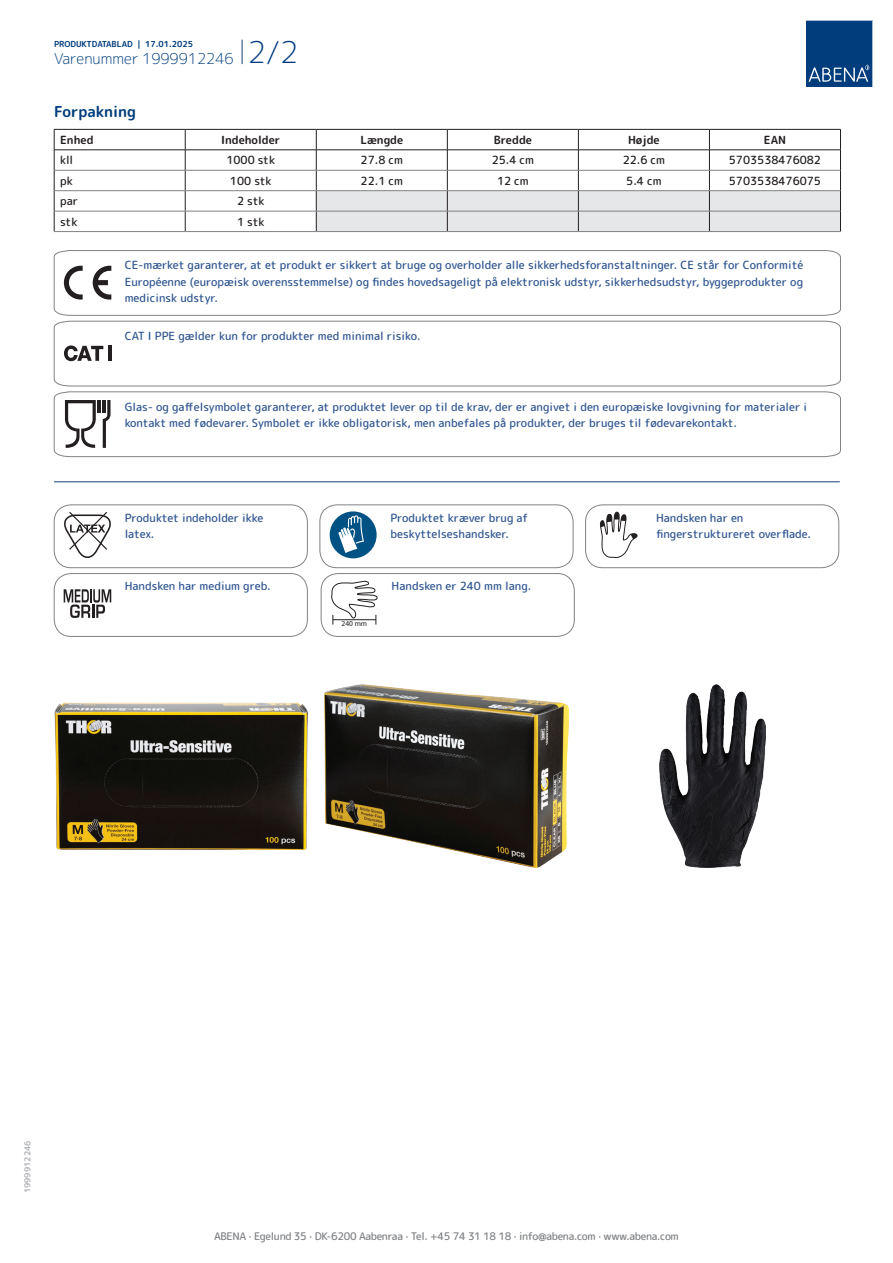
<style>
.page{position:relative;width:893px;height:1263px;background:#fff}
.page>*{position:absolute;margin:0;border:0;box-sizing:border-box;transform-origin:0 0}
.t1{font:300 15px "Rounded Mplus 1 c";color:#013d7d}
.t2{font:700 15px "Rounded Mplus 1 c";color:#013d7d}
.t3{font:500 11.25px/16.5px "Rounded Mplus 1 c";color:#305691}
.t4{font:500 11.25px "Rounded Mplus 1 c";color:#231f20}
.t5{font:700 11.25px "Rounded Mplus 1 c";color:#231f20}
.t6{font:500 10.5px "Rounded Mplus 1 c";letter-spacing:-.03em;color:#808285}
.t7{font:700 8.25px "Rounded Mplus 1 c";color:#013d7d}
.t8{font:700 8.25px "Rounded Mplus 1 c";color:#b2b3b7}
.t9{font:7.5px "Myriad Pro";color:#231f20}
.s1{font-size:30px}
</style>
<div class="page">
<svg style="left:242px;top:40px;width:1px;height:24px"></svg>
<svg style="left:806px;top:20px;width:67px;height:67px;background:#144b86"></svg>
<hr style="left:54px;top:129px;width:131px;height:1px;background:#231f20">
<hr style="left:185px;top:129px;width:131px;height:1px;background:#231f20">
<hr style="left:316px;top:129px;width:131px;height:1px;background:#231f20">
<hr style="left:447px;top:129px;width:131px;height:1px;background:#231f20">
<hr style="left:578px;top:129px;width:131px;height:1px;background:#231f20">
<hr style="left:709px;top:129px;width:132px;height:1px;background:#231f20">
<hr style="left:54px;top:150px;width:131px;height:1px;background:#231f20">
<hr style="left:185px;top:150px;width:131px;height:1px;background:#231f20">
<svg style="left:54px;top:130px;width:1px;height:101px"></svg>
<svg style="left:185px;top:130px;width:1px;height:101px"></svg>
<svg style="left:316px;top:130px;width:525px;height:101px"></svg>
<hr style="left:54px;top:170px;width:131px;height:1px;background:#808285">
<hr style="left:185px;top:170px;width:131px;height:1px;background:#808285">
<hr style="left:316px;top:170px;width:131px;height:1px;background:#808285">
<hr style="left:447px;top:170px;width:131px;height:1px;background:#808285">
<hr style="left:578px;top:170px;width:131px;height:1px;background:#808285">
<hr style="left:709px;top:170px;width:131px;height:1px;background:#808285">
<hr style="left:54px;top:190px;width:131px;height:1px;background:#808285">
<hr style="left:185px;top:190px;width:131px;height:1px;background:#808285">
<hr style="left:316px;top:190px;width:131px;height:1px;background:#808285">
<hr style="left:447px;top:190px;width:131px;height:1px;background:#808285">
<hr style="left:578px;top:190px;width:131px;height:1px;background:#808285">
<hr style="left:709px;top:190px;width:131px;height:1px;background:#808285">
<hr style="left:54px;top:211px;width:131px;height:1px;background:#808285">
<hr style="left:185px;top:211px;width:131px;height:1px;background:#808285">
<hr style="left:316px;top:211px;width:131px;height:1px;background:#808285">
<hr style="left:447px;top:211px;width:131px;height:1px;background:#808285">
<hr style="left:578px;top:211px;width:131px;height:1px;background:#808285">
<hr style="left:709px;top:211px;width:131px;height:1px;background:#808285">
<hr style="left:54px;top:231px;width:131px;height:1px;background:#808285">
<hr style="left:185px;top:231px;width:131px;height:1px;background:#808285">
<hr style="left:316px;top:231px;width:131px;height:1px;background:#808285">
<hr style="left:447px;top:231px;width:131px;height:1px;background:#808285">
<hr style="left:578px;top:231px;width:131px;height:1px;background:#808285">
<hr style="left:709px;top:231px;width:132px;height:1px;background:#808285">
<svg style="left:54px;top:250px;width:787px;height:66px"></svg>
<svg style="left:54px;top:321px;width:787px;height:65px"></svg>
<svg style="left:54px;top:391px;width:787px;height:66px"></svg>
<hr style="left:54px;top:481px;width:785px;height:1px;background:#153f74">
<svg style="left:64px;top:512px;width:47px;height:46px"></svg>
<div style="left:54px;top:505px;width:254px;height:63px;border:1px solid #808285;border-radius:17px"></div>
<div style="left:330px;top:511px;width:47px;height:47px;background:#005285;border-radius:50%"></div>
<svg style="left:338px;top:515px;width:26px;height:38px"></svg>
<div style="left:320px;top:505px;width:253px;height:63px;border:1px solid #808285;border-radius:17px"></div>
<svg style="left:600px;top:512px;width:38px;height:46px"></svg>
<div style="left:585px;top:505px;width:254px;height:63px;border:1px solid #808285;border-radius:17px"></div>
<svg style="left:64px;top:589px;width:47px;height:29px"></svg>
<div style="left:54px;top:573px;width:254px;height:64px;border:1px solid #808285;border-radius:17px"></div>
<svg style="left:331px;top:581px;width:46px;height:43px"></svg>
<hr style="left:333px;top:619px;width:43px;height:1px;background:#231f20">
<div style="left:321px;top:573px;width:253px;height:64px;border:1px solid #808285;border-radius:17px"></div>
<img style="left:54px;top:702px;width:253px;height:147px">
<img style="left:325px;top:684px;width:243px;height:183px">
<img style="left:660px;top:684px;width:105px;height:183px">
<p class="t7" style="left:54px;top:38px;width:141px">PRODUKTDATABLAD | 17.01.2025</p>
<h1 class="t1" style="left:54px;top:48px;width:246px">Varenummer 1999912246 <span class="s1">2/2</span></h1>
<h1 class="t2" style="left:54px;top:101px;width:84px">Forpakning</h1>
<p class="t5" style="left:60px;top:132px;width:35px">Enhed</p>
<p class="t5" style="left:221px;top:132px;width:61px">Indeholder</p>
<p class="t5" style="left:360px;top:132px;width:44px">Længde</p>
<p class="t5" style="left:494px;top:132px;width:40px">Bredde</p>
<p class="t5" style="left:628px;top:132px;width:33px">Højde</p>
<p class="t5" style="left:764px;top:132px;width:24px">EAN</p>
<p class="t4" style="left:60px;top:152px;width:15px">kll</p>
<p class="t4" style="left:226px;top:152px;width:50px">1000 stk</p>
<p class="t4" style="left:361px;top:152px;width:44px">27.8 cm</p>
<p class="t4" style="left:492px;top:152px;width:44px">25.4 cm</p>
<p class="t4" style="left:623px;top:152px;width:44px">22.6 cm</p>
<p class="t4" style="left:729px;top:152px;width:94px">5703538476082</p>
<p class="t4" style="left:60px;top:173px;width:14px">pk</p>
<p class="t4" style="left:230px;top:173px;width:43px">100 stk</p>
<p class="t4" style="left:361px;top:173px;width:44px">22.1 cm</p>
<p class="t4" style="left:497px;top:173px;width:33px">12 cm</p>
<p class="t4" style="left:626px;top:173px;width:37px">5.4 cm</p>
<p class="t4" style="left:729px;top:173px;width:94px">5703538476075</p>
<p class="t4" style="left:60px;top:193px;width:19px">par</p>
<p class="t4" style="left:237px;top:193px;width:29px">2 stk</p>
<p class="t4" style="left:60px;top:213px;width:19px">stk</p>
<p class="t4" style="left:237px;top:213px;width:29px">1 stk</p>
<p class="t3" style="left:125px;top:257px;width:680px;text-align:justify">CE-mærket garanterer, at et produkt er sikkert at bruge og overholder alle sikkerhedsforanstaltninger. CE står for Conformité Européenne (europæisk overensstemmelse) og findes hovedsageligt på elektronisk udstyr, sikkerhedsudstyr, byggeprodukter og medicinsk udstyr.</p>
<p class="t3" style="left:125px;top:328px;width:297px">CAT I PPE gælder kun for produkter med minimal risiko.</p>
<p class="t3" style="left:125px;top:398px;width:684px">Glas- og gaffelsymbolet garanterer, at produktet lever op til de krav, der er angivet i den europæiske lovgivning for materialer i kontakt med fødevarer. Symbolet er ikke obligatorisk, men anbefales på produkter, der bruges til fødevarekontakt.</p>
<p class="t3" style="left:125px;top:509px;width:140px">Produktet indeholder ikke latex.</p>
<p class="t3" style="left:390px;top:509px;width:139px">Produktet kræver brug af beskyttelseshandsker.</p>
<p class="t3" style="left:656px;top:509px;width:157px">Handsken har en fingerstruktureret overflade.</p>
<p class="t3" style="left:125px;top:578px;width:148px">Handsken har medium greb.</p>
<p class="t3" style="left:392px;top:578px;width:141px">Handsken er 240 mm lang.</p>
<p class="t9" style="left:342px;top:619px;width:27px">240 mm</p>
<p class="t8" style="left:22px;top:1193px;width:54px;rotate:-90deg">1999912246</p>
<p class="t6" style="left:214px;top:1229px;width:466px">ABENA · Egelund 35 · DK-6200 Aabenraa · Tel. +45 74 31 18 18 · info@abena.com · www.abena.com</p>
</div>
